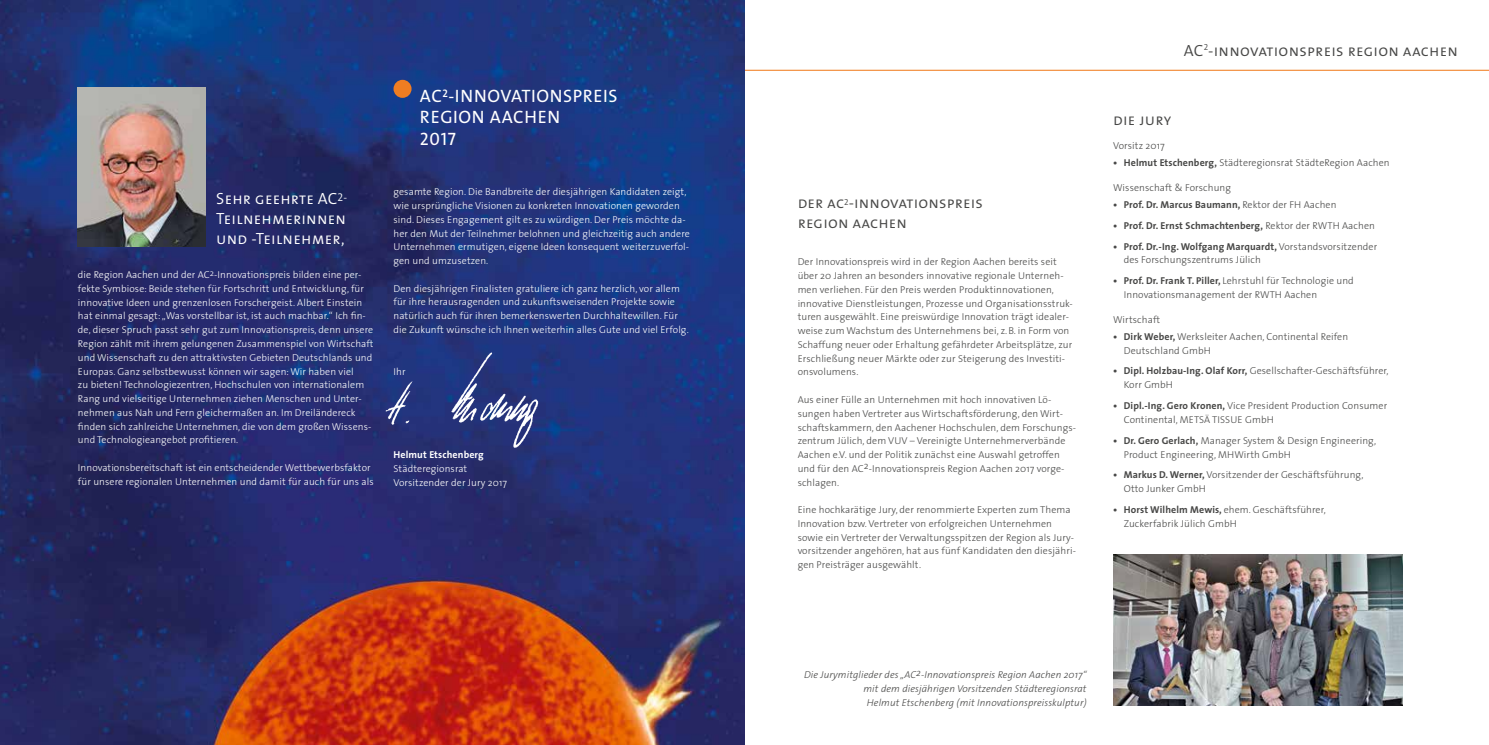
<style>
.page{position:relative;width:1489px;height:745px;background:#fff}
.page>*{position:absolute;margin:0;border:0;box-sizing:border-box;transform-origin:0 0}
.t1{font:18px/21.6px "The Sans Caps";letter-spacing:.035em;color:#fff}
.t2{font:16.25px/20px "The Sans Semi Light Caps";letter-spacing:.01em;color:#484847}
.t3{font:16.25px/20px "The Sans Semi Light Caps";letter-spacing:.015em;color:#fff;text-align:justify}
.t4{font:300 10px/13.8px "The Sans";letter-spacing:.01em;color:#484847}
.t5{font:300 10px/13.8px "The Sans";letter-spacing:.01em;color:#fff}
.t6{font:italic 300 10px/13.8px "The Sans";letter-spacing:.01em;color:#484847;text-align:right}
.t7{font:700 10px "The Sans";letter-spacing:.01em;color:#484847}
.t8{font:700 10px "The Sans";letter-spacing:.01em;color:#fff}
.s1{font-weight:700}
.s2{font-weight:300}
</style>
<div class="page">
<hr style="left:744px;top:70px;width:744px;height:1px;background:#f39245">
<img style="left:0;top:0;width:744px;height:744px">
<div style="left:393px;top:80px;width:18px;height:18px;background:#ef7d22;border-radius:50%"></div>
<img style="left:78px;top:87px;width:128px;height:159px">
<img style="left:384px;top:351px;width:155px;height:96px">
<img style="left:1113px;top:554px;width:288px;height:151px">
<h2 class="t3" style="left:216px;top:188px;width:132px">Sehr geehrte AC<sup>2- </sup>Teilnehmerinnen und -Teilnehmer,</h2>
<p class="t5" style="left:78px;top:267px;width:297px">die Region Aachen und der AC<sup>2</sup>-Innovationspreis bilden eine per&shy;fekte Symbiose: Beide stehen für Fortschritt und Entwicklung, für innovative Ideen und grenzenlosen Forschergeist. Albert Einstein hat einmal gesagt: „Was vorstellbar ist, ist auch machbar.“ Ich fin&shy;de, dieser Spruch passt sehr gut zum Innovationspreis, denn unsere Region zählt mit ihrem gelungenen Zusammenspiel von Wirtschaft und Wissenschaft zu den attraktivsten Gebieten Deutschlands und Europas. Ganz selbstbewusst können wir sagen: Wir haben viel<br>zu bieten! Technologiezentren, Hochschulen von internationalem Rang und vielseitige Unternehmen ziehen Menschen und Unter&shy;nehmen aus Nah und Fern gleichermaßen an. Im Dreiländereck finden sich zahlreiche Unternehmen, die von dem großen Wissens&shy;und Technologieangebot profitieren.</p>
<p class="t5" style="left:78px;top:460px;width:297px">Innovationsbereitschaft ist ein entscheidender Wettbewerbsfaktor für unsere regionalen Unternehmen und damit für auch für uns als</p>
<h1 class="t1" style="left:420px;top:84px;width:199px">AC<sup>2</sup>-INNOVATIONSPREIS<br>REGION AACHEN<br>2017</h1>
<p class="t5" style="left:393px;top:185px;width:298px">gesamte Region. Die Bandbreite der diesjährigen Kandidaten zeigt, wie ursprüngliche Visionen zu konkreten Innovationen geworden sind. Dieses Engagement gilt es zu würdigen. Der Preis möchte da&shy;her den Mut der Teilnehmer belohnen und gleichzeitig auch andere Unternehmen ermutigen, eigene Ideen konsequent weiterzuverfol&shy;gen und umzusetzen.</p>
<p class="t5" style="left:393px;top:281px;width:297px">Den diesjährigen Finalisten gratuliere ich ganz herzlich, vor allem für ihre herausragenden und zukunftsweisenden Projekte sowie natürlich auch für ihren bemerkenswerten Durchhaltewillen. Für die Zukunft wünsche ich Ihnen weiterhin alles Gute und viel Erfolg.</p>
<p class="t5" style="left:393px;top:364px;width:14px">Ihr</p>
<p class="t8" style="left:393px;top:446px;width:92px">Helmut Etschenberg</p>
<p class="t5" style="left:393px;top:461px;width:115px">Städteregionsrat<br>Vorsitzender der Jury 2017</p>
<h2 class="t2" style="left:797px;top:192px;width:187px">der ac<sup>2</sup>-innovationspreis region aachen</h2>
<p class="t4" style="left:797px;top:254px;width:276px">Der Innovationspreis wird in der Region Aachen bereits seit über 20 Jahren an besonders innovative regionale Unterneh&shy;men verliehen. Für den Preis werden Produktinnovationen, innovative Dienstleistungen, Prozesse und Organisationsstruk&shy;turen ausgewählt. Eine preiswürdige Innovation trägt idealer&shy;weise zum Wachstum des Unternehmens bei, z.B. in Form von Schaffung neuer oder Erhaltung gefährdeter Arbeitsplätze, zur Erschließung neuer Märkte oder zur Steigerung des Investiti&shy;onsvolumens.</p>
<p class="t4" style="left:797px;top:392px;width:280px">Aus einer Fülle an Unternehmen mit hoch innovativen Lö&shy;sungen haben Vertreter aus Wirtschaftsförderung, den Wirt&shy;schaftskammern, den Aachener Hochschulen, dem Forschungs&shy;zentrum Jülich, dem VUV – Vereinigte Unternehmerverbände Aachen e.V. und der Politik zunächst eine Auswahl getroffen und für den AC2-Innovationspreis Region Aachen 2017 vorge&shy;schlagen.</p>
<p class="t4" style="left:797px;top:502px;width:280px">Eine hochkarätige Jury, der renommierte Experten zum Thema Innovation bzw. Vertreter von erfolgreichen Unternehmen sowie ein Vertreter der Verwaltungsspitzen der Region als Jury&shy;vorsitzender angehören, hat aus fünf Kandidaten den diesjähri&shy;gen Preisträger ausgewählt.</p>
<h2 class="t2" style="left:1183px;top:40px;width:276px">AC<sup>2</sup>-innovationspreis region aachen</h2>
<h2 class="t2" style="left:1113px;top:108px;width:60px">die jury</h2>
<p class="t4" style="left:1113px;top:138px;width:53px">Vorsitz 2017</p>
<p class="t4" style="left:1113px;top:155px;width:278px"><span class="s1">• Helmut Etschenberg,</span> Städteregionsrat StädteRegion Aachen</p>
<p class="t4" style="left:1113px;top:180px;width:119px">Wissenschaft &amp; Forschung</p>
<p class="t7" style="left:1113px;top:196px;width:225px">• Prof. Dr. Marcus Baumann, <span class="s2">Rektor der FH Aachen</span></p>
<p class="t7" style="left:1113px;top:217px;width:263px">• Prof. Dr. Ernst Schmachtenberg, <span class="s2">Rektor der RWTH Aachen</span></p>
<p class="t4" style="left:1123px;top:239px;width:255px;text-indent:-11px"><span class="s1">• Prof. Dr.-Ing. Wolfgang Marquardt,</span> Vorstandsvorsitzender des Forschungszentrums Jülich</p>
<p class="t4" style="left:1123px;top:273px;width:231px;text-indent:-11px"><span class="s1">• Prof. Dr. Frank T. Piller,</span> Lehrstuhl für Technologie und<br>Innovationsmanagement der RWTH Aachen</p>
<p class="t4" style="left:1113px;top:312px;width:48px">Wirtschaft</p>
<p class="t4" style="left:1123px;top:329px;width:226px;text-indent:-11px"><span class="s1">• Dirk Weber,</span> Werksleiter Aachen, Continental Reifen<br>Deutschland GmbH</p>
<p class="t4" style="left:1123px;top:363px;width:266px;text-indent:-11px"><span class="s1">• Dipl. Holzbau-Ing. Olaf Korr,</span> Gesellschafter-Geschäftsführer,<br>Korr GmbH</p>
<p class="t4" style="left:1123px;top:398px;width:265px;text-indent:-11px"><span class="s1">• Dipl.-Ing. Gero Kronen,</span> Vice President Production Consumer<br>Continental, METSÄ TISSUE GmbH</p>
<p class="t4" style="left:1123px;top:433px;width:254px;text-indent:-11px"><span class="s1">• Dr. Gero Gerlach,</span> Manager System &amp; Design Engineering,<br>Product Engineering, MHWirth GmbH</p>
<p class="t4" style="left:1123px;top:467px;width:241px;text-indent:-11px"><span class="s1">• Markus D. Werner,</span> Vorsitzender der Geschäftsführung,<br>Otto Junker GmbH</p>
<p class="t4" style="left:1123px;top:502px;width:203px;text-indent:-11px"><span class="s1">• Horst Wilhelm Mewis,</span> ehem. Geschäftsführer,<br>Zuckerfabrik Jülich GmbH</p>
<p class="t6" style="left:804px;top:667px;width:284px">Die Jurymitglieder des „AC2-Innovationspreis Region Aachen 2017“ mit dem diesjährigen Vorsitzenden Städteregionsrat<br>Helmut Etschenberg (mit Innovationspreisskulptur)</p>
</div>
